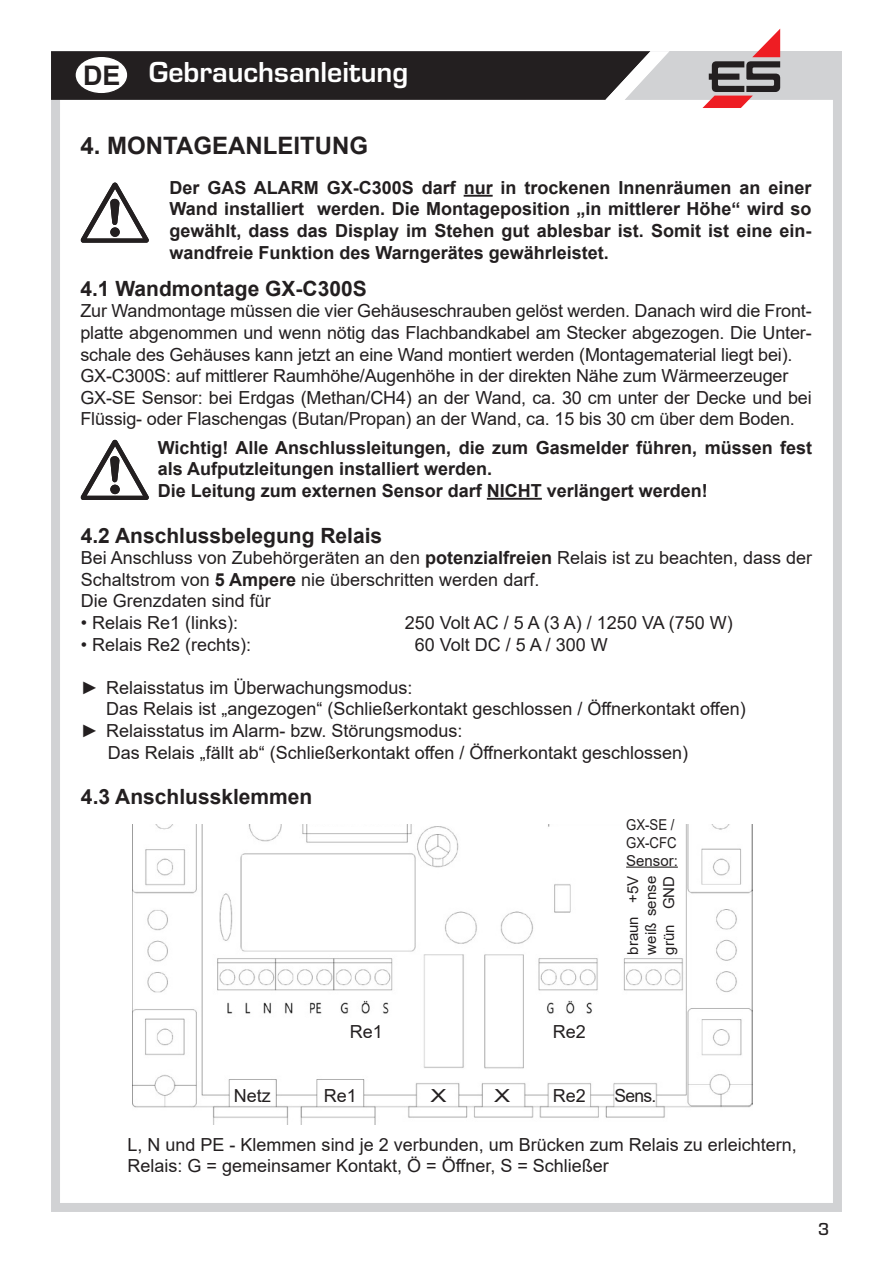
<style>
.page{position:relative;width:893px;height:1263px;background:#fff}
.page>*{position:absolute;margin:0;border:0;box-sizing:border-box;transform-origin:0 0}
.t1{font:700 30px "Eurostile";color:#fff}
.t2{font:700 27px "Arial";color:#231f20}
.ﾜberschrift_3{font:700 24px "Arial";color:#231f20}
.t3{font:700 21px "Arial";color:#231f20}
.t4{font:18px/21.6px "Arial";color:#231f20}
.t5{font:700 18px/21.6px "Arial";color:#231f20}
.t6{font:18px "Arial";color:#231f20;scale:1.34 1}
.t7{font:500 18px "Eurostile";color:#231f20}
.t8{font:15px "Arial";color:#231f20}
.t9{font:15px "Arial";color:#231f20;scale:.88 1}
.s1{font-weight:700}
</style>
<div class="page">
<div style="left:51px;top:51px;width:791px;height:1161px;border:9px solid #d1d2d4"></div>
<svg style="left:51px;top:29px;width:791px;height:79px"></svg>
<div style="left:75px;top:56px;width:53px;height:38px;background:#fff;border-radius:50%"></div>
<div style="left:74px;top:56px;width:54px;height:38px;border:1px solid #231f20;border-radius:50%"></div>
<svg style="left:81px;top:440px;width:68px;height:60px"></svg>
<hr style="left:487px;top:498px;width:55px;height:2px;background:#231f20">
<svg style="left:81px;top:183px;width:68px;height:60px"></svg>
<hr style="left:464px;top:195px;width:29px;height:2px;background:#231f20">
<img style="left:133px;top:825px;width:620px;height:300px">
<hr style="left:626px;top:866px;width:52px;height:2px;background:#231f20">
<p class="t2" style="left:83px;top:58px;width:39px">DE</p>
<p class="t1" style="left:149px;top:51px;width:261px">Gebrauchsanleitung</p>
<p class="ﾜberschrift_3" style="left:80px;top:128px;width:289px">4. MONTAGEANLEITUNG</p>
<p class="t5" style="left:169px;top:177px;width:644px;text-align:justify">Der GAS ALARM GX-C300S darf nur in trockenen Innenräumen an einer Wand installiert werden. Die Montageposition „in mittlerer Höhe“ wird so gewählt, dass das Display im Stehen gut ablesbar ist. Somit ist eine ein&shy;wandfreie Funktion des Warngerätes gewährleistet.</p>
<p class="t3" style="left:80px;top:274px;width:288px">4.1 Wandmontage GX-C300S</p>
<p class="t4" style="left:80px;top:300px;width:733px;text-align:justify">Zur Wandmontage müssen die vier Gehäuseschrauben gelöst werden. Danach wird die Front&shy;platte abgenommen und wenn nötig das Flachbandkabel am Stecker abgezogen. Die Unter&shy;schale des Gehäuses kann jetzt an eine Wand montiert werden (Montagematerial liegt bei).</p>
<p class="t4" style="left:80px;top:365px;width:709px">GX-C300S: auf mittlerer Raumhöhe/Augenhöhe in der direkten Nähe zum Wärmeerzeuger</p>
<p class="t4" style="left:80px;top:386px;width:733px">GX-SE Sensor: bei Erdgas (Methan/CH4) an der Wand, ca. 30 cm unter der Decke und bei<br>Flüssig- oder Flaschengas (Butan/Propan) an der Wand, ca. 15 bis 30 cm über dem Boden.</p>
<p class="t5" style="left:158px;top:437px;width:656px">Wichtig! Alle Anschlussleitungen, die zum Gasmelder führen, müssen fest als Aufputzleitungen installiert werden.</p>
<p class="t5" style="left:158px;top:480px;width:552px">Die Leitung zum externen Sensor darf NICHT verlängert werden!</p>
<p class="t3" style="left:81px;top:520px;width:303px">4.2 Anschlussbelegung Relais</p>
<p class="t4" style="left:81px;top:547px;width:733px">Bei Anschluss von Zubehörgeräten an den <span class="s1">potenzialfreien</span> Relais ist zu beachten, dass der<br>Schaltstrom von <span class="s1">5 Ampere</span> nie überschritten werden darf.</p>
<p class="t4" style="left:81px;top:590px;width:192px">Die Grenzdaten sind für</p>
<p class="t4" style="left:81px;top:612px;width:159px">• Relais Re1 (links):</p>
<p class="t4" style="left:405px;top:612px;width:329px">250 Volt AC / 5 A (3 A) / 1250 VA (750 W)</p>
<p class="t4" style="left:81px;top:633px;width:172px">• Relais Re2 (rechts):</p>
<p class="t4" style="left:415px;top:633px;width:195px">60 Volt DC / 5 A / 300 W</p>
<p class="t4" style="left:106px;top:676px;width:641px;text-indent:-26px">► Relaisstatus im Überwachungsmodus:<br>Das Relais ist „angezogen“ (Schließerkontakt geschlossen / Öffnerkontakt offen)</p>
<p class="t4" style="left:108px;top:720px;width:582px;text-indent:-27px">► Relaisstatus im Alarm- bzw. Störungsmodus:<br>Das Relais „fällt ab“ (Schließerkontakt offen / Öffnerkontakt geschlossen)</p>
<p class="t3" style="left:81px;top:782px;width:233px">4.3 Anschlussklemmen</p>
<p class="t9" style="left:626px;top:814px;width:57px">GX-SE /</p>
<p class="t9" style="left:626px;top:832px;width:59px">GX-CFC</p>
<p class="t8" style="left:626px;top:850px;width:53px">Sensor:</p>
<p class="t4" style="left:350px;top:1020px;width:35px">Re1</p>
<p class="t4" style="left:553px;top:1020px;width:35px">Re2</p>
<p class="t8" style="left:622px;top:903px;width:29px;rotate:-90deg">+5V</p>
<p class="t8" style="left:640px;top:916px;width:42px;rotate:-90deg">sense</p>
<p class="t8" style="left:658px;top:909px;width:35px;rotate:-90deg">GND</p>
<p class="t8" style="left:622px;top:954px;width:40px;rotate:-90deg">braun</p>
<p class="t8" style="left:640px;top:954px;width:33px;rotate:-90deg">weiß</p>
<p class="t8" style="left:658px;top:954px;width:32px;rotate:-90deg">grün</p>
<p class="t4" style="left:234px;top:1084px;width:39px">Netz</p>
<p class="t4" style="left:324px;top:1084px;width:35px">Re1</p>
<p class="t6" style="left:430px;top:1083px;width:14px">X</p>
<p class="t6" style="left:494px;top:1083px;width:14px">X</p>
<p class="t4" style="left:553px;top:1084px;width:35px">Re2</p>
<p class="t4" style="left:615px;top:1084px;width:43px">Sens.</p>
<p class="t4" style="left:128px;top:1133px;width:671px">L, N und PE - Klemmen sind je 2 verbunden, um Brücken zum Relais zu erleichtern,<br>Relais: G = gemeinsamer Kontakt, Ö = Öffner, S = Schließer</p>
<p class="t7" style="left:818px;top:1216px;width:13px">3</p>
</div>
